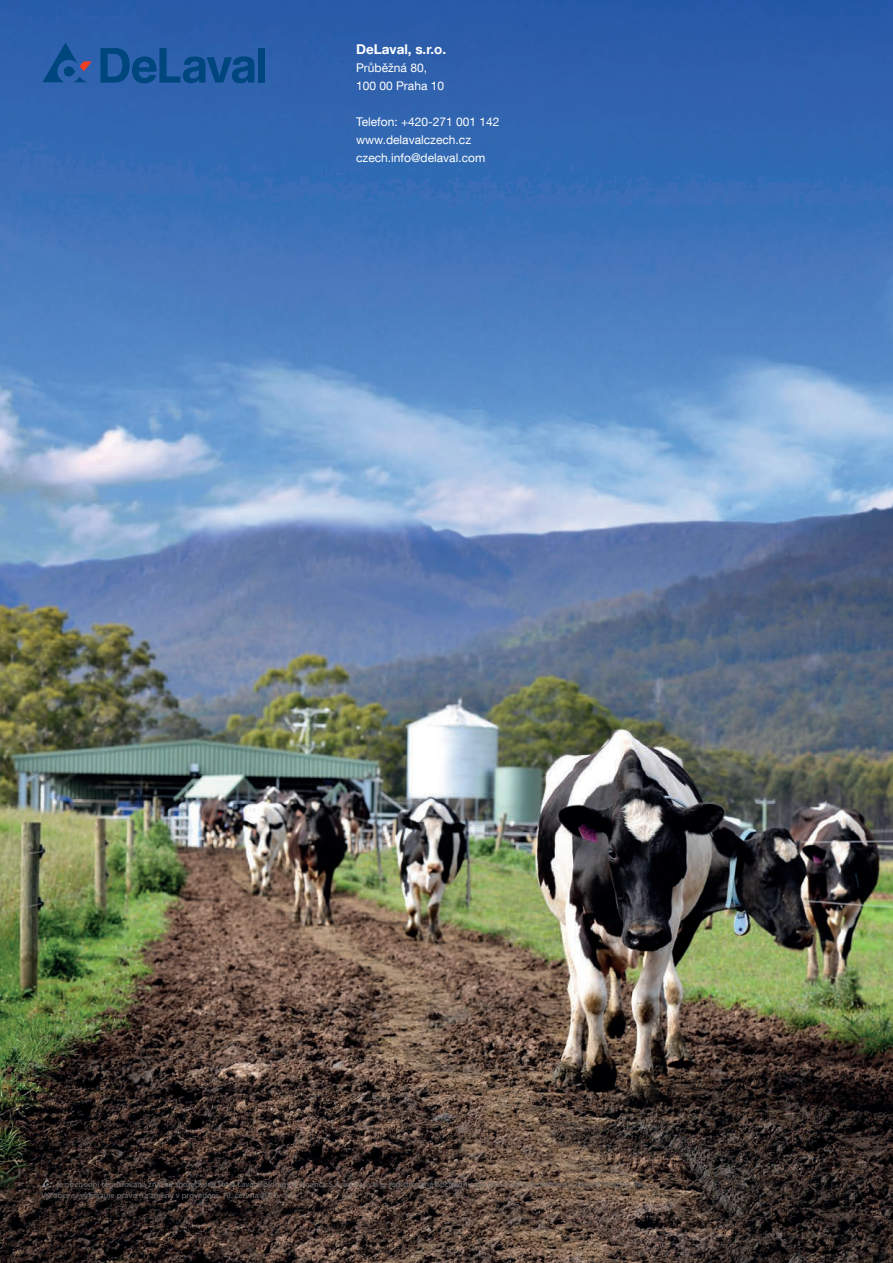
<style>
.page{position:relative;width:893px;height:1263px;background:#fff}
.page>*{position:absolute;margin:0;border:0;box-sizing:border-box;transform-origin:0 0}
.t1{font:700 13.5px "Helvetica Neue LT Com";color:#fff}
.t2{font:12px/18px "Helvetica Neue LT Com";color:#fff}
.t3{font:8.25px/10.5px "Myriad Pro";letter-spacing:.02em;color:#6c6d70}
</style>
<div class="page">
<img style="left:0;top:0;width:893px;height:1263px">
<svg style="left:43px;top:43px;width:49px;height:39px;background:#27589c"></svg>
<div style="left:258px;top:48px;width:6px;height:35px;background:#00467e"></div>
<svg style="left:100px;top:48px;width:154px;height:35px;background:#185497"></svg>
<svg style="left:41px;top:1178px;width:12px;height:9px"></svg>
<h1 class="t1" style="left:356px;top:41px;width:92px">DeLaval, s.r.o.</h1>
<h2 class="t2" style="left:356px;top:58px;width:90px">Průběžná 80,<br>100 00 Praha 10</h2>
<h2 class="t2" style="left:356px;top:112px;width:145px">Telefon: +420-271 001 142 www.delavalczech.cz czech.info@delaval.com</h2>
<p class="t3" style="left:41px;top:1179px;width:604px;text-indent:15px">je obchodní registrovaná značka společnosti Tetra Laval Holdings &amp; Finance S.A. a DeLaval je registrovaná obchodní/servisní značka společnosti DeLaval Holding AB.<br>Výrobce si vyhrazuje právo na změny v provedení. 10. června 2016.</p>
</div>
